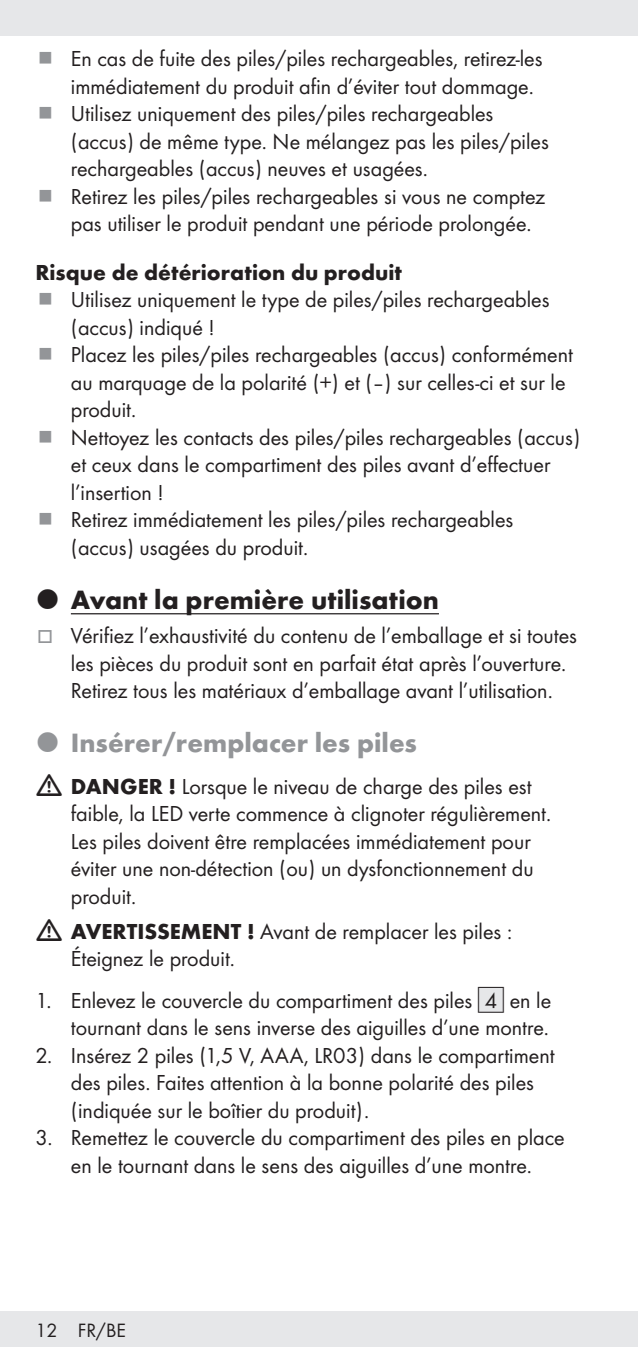
<style>
.page{position:relative;width:638px;height:1347px;background:#fff}
.page>*{position:absolute;margin:0;border:0;box-sizing:border-box;transform-origin:0 0}
.t1{font:700 27.5px "Futura";color:#231f20}
.t2{font:700 27.5px "Futura";color:#939598}
.t3{font:22.5px/27.5px "Futura Boo";color:#231f20}
.Headline-03_SB{font:700 22.5px "Futura";color:#231f20}
.t4{font:20px "Futura Boo";color:#231f20}
.s1{color:#939598}
.s2{font-family:"Futura";font-weight:700}
.s3{font-family:"IMP Lidl Num Box";font-size:19.75px;color:#e6e7e9}
.s4{font-family:"IMP Lidl Num Box";font-size:19.75px}
</style>
<div class="page">
<div style="left:0;top:1311px;width:638px;height:35px;background:#e6e7e9"></div>
<div style="left:0;top:0;width:638px;height:35px;background:#e6e7e9"></div>
<hr style="left:71px;top:613px;width:368px;height:1px;background:#231f20">
<p class="t3" style="left:71px;top:44px;width:473px">En cas de fuite des piles/piles rechargeables, retirez-les immédiatement du produit afin d’éviter tout dommage.</p>
<p class="t3" style="left:71px;top:99px;width:479px">Utilisez uniquement des piles/piles rechargeables (accus) de même type. Ne mélangez pas les piles/piles rechargeables (accus) neuves et usagées.</p>
<p class="t3" style="left:71px;top:181px;width:476px">Retirez les piles/piles rechargeables si vous ne comptez pas utiliser le produit pendant une période prolongée.</p>
<p class="Headline-03_SB" style="left:35px;top:256px;width:368px">Risque de détérioration du produit</p>
<p class="t3" style="left:71px;top:285px;width:480px">Utilisez uniquement le type de piles/piles rechargeables (accus) indiqué !</p>
<p class="t3" style="left:71px;top:340px;width:503px">Placez les piles/piles rechargeables (accus) conformément au marquage de la polarité (+) et (–) sur celles-ci et sur le produit.</p>
<p class="t3" style="left:71px;top:422px;width:511px">Nettoyez les contacts des piles/piles rechargeables (accus) et ceux dans le compartiment des piles avant d’effectuer l’insertion !</p>
<p class="t3" style="left:71px;top:505px;width:444px">Retirez immédiatement les piles/piles rechargeables (accus) usagées du produit.</p>
<p class="t1" style="left:71px;top:579px;width:369px">Avant la première utilisation</p>
<p class="t3" style="left:71px;top:621px;width:508px;text-indent:-34px"><span class="s1">□</span> Vérifiez l’exhaustivité du contenu de l’emballage et si toutes les pièces du produit sont en parfait état après l’ouverture.<br>Retirez tous les matériaux d’emballage avant l’utilisation.</p>
<p class="t2" style="left:71px;top:722px;width:348px">Insérer/remplacer les piles</p>
<p class="t3" style="left:71px;top:771px;width:479px"><span class="s2">DANGER !</span> Lorsque le niveau de charge des piles est faible, la LED verte commence à clignoter régulièrement.<br>Les piles doivent être remplacées immédiatement pour éviter une non-détection (ou) un dysfonctionnement du produit.</p>
<p class="t3" style="left:71px;top:916px;width:443px"><span class="s2">AVERTISSEMENT !</span> Avant de remplacer les piles :<br>Éteignez le produit.</p>
<p class="t3" style="left:35px;top:985px;width:517px;text-align:right">1. Enlevez le couvercle du compartiment des piles <span class="s3">[</span><span class="s4">4]</span> en le tournant dans le sens inverse des aiguilles d’une montre.</p>
<p class="t3" style="left:71px;top:1040px;width:485px;text-indent:-35px">2. Insérez 2 piles (1,5 V, AAA, LR03) dans le compartiment des piles. Faites attention à la bonne polarité des piles (indiquée sur le boîtier du produit).</p>
<p class="t3" style="left:35px;top:1122px;width:531px;text-align:center">3. Remettez le couvercle du compartiment des piles en place en le tournant dans le sens des aiguilles d’une montre.</p>
<p class="t4" style="left:35px;top:1316px;width:92px">12 FR/BE</p>
</div>
